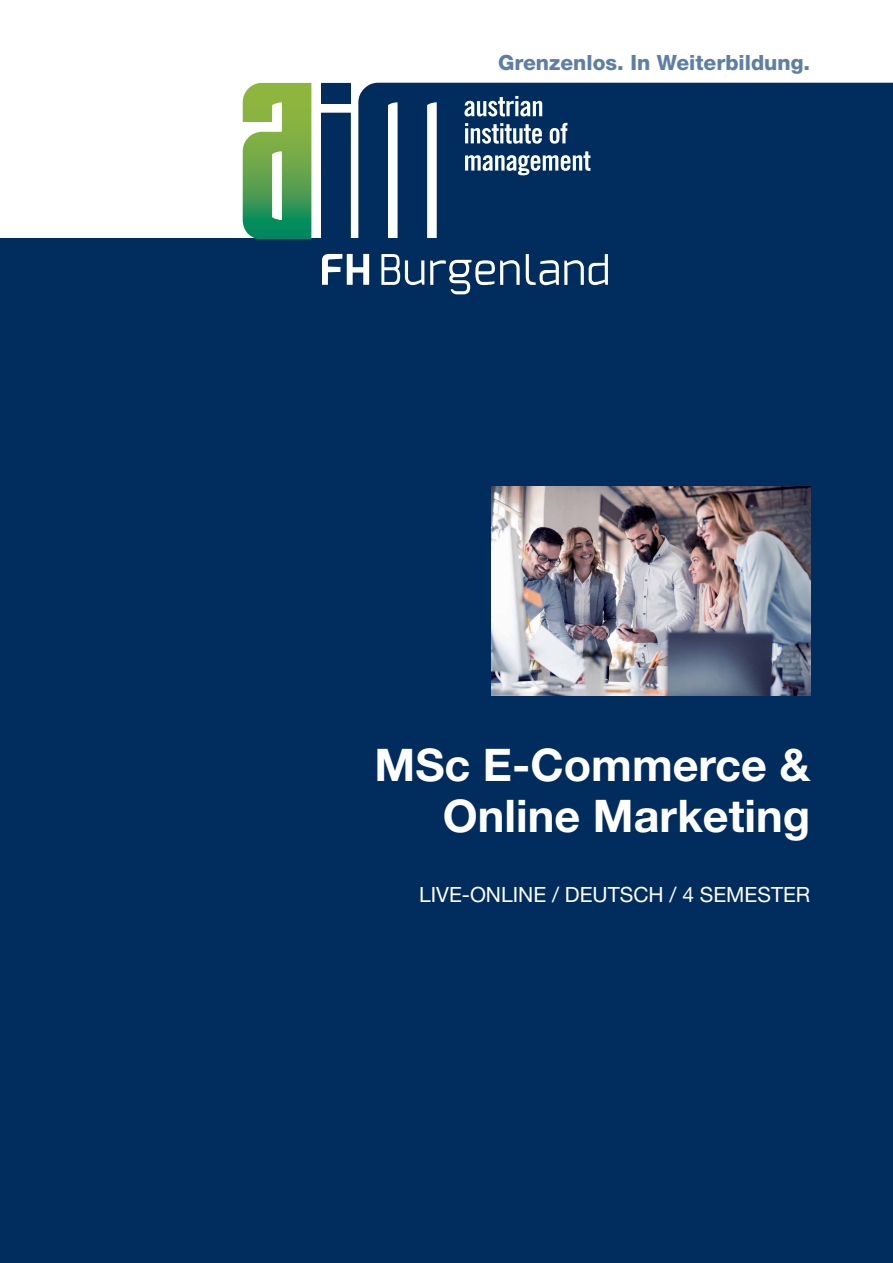
<style>
.page{position:relative;width:893px;height:1263px;background:#fff}
.page>*{position:absolute;margin:0;border:0;box-sizing:border-box;transform-origin:0 0}
.Einf__Abs{font:700 45px "Helvetica Neue LT Std";color:#fff}
.Einf__Abs-2{font:21px "Helvetica Neue LT Std";color:#fff}
.Einf__Abs-3{font:800 21px "Helvetica Neue LT Std";color:#5e7fa5}
</style>
<div class="page">
<div style="left:0;top:238px;width:893px;height:1025px;background:#002d5e"></div>
<svg style="left:242px;top:83px;width:651px;height:212px;fill:#002d5e"></svg>
<svg style="left:322px;top:254px;width:47px;height:31px"></svg>
<svg style="left:430px;top:260px;width:90px;height:34px"></svg>
<svg style="left:526px;top:254px;width:82px;height:31px"></svg>
<svg style="left:381px;top:254px;width:43px;height:31px"></svg>
<svg style="left:465px;top:151px;width:125px;height:24px"></svg>
<svg style="left:465px;top:123px;width:102px;height:21px"></svg>
<svg style="left:464px;top:96px;width:78px;height:20px"></svg>
<img style="left:491px;top:487px;width:319px;height:208px">
<p class="Einf__Abs-3" style="left:498px;top:50px;width:313px">Grenzenlos. In Weiterbildung.</p>
<p class="Einf__Abs" style="left:375px;top:737px;width:437px">MSc E-Commerce &amp;</p>
<p class="Einf__Abs" style="left:443px;top:788px;width:369px">Online Marketing</p>
<p class="Einf__Abs-2" style="left:419px;top:881px;width:393px">LIVE-ONLINE / DEUTSCH / 4 SEMESTER</p>
</div>
